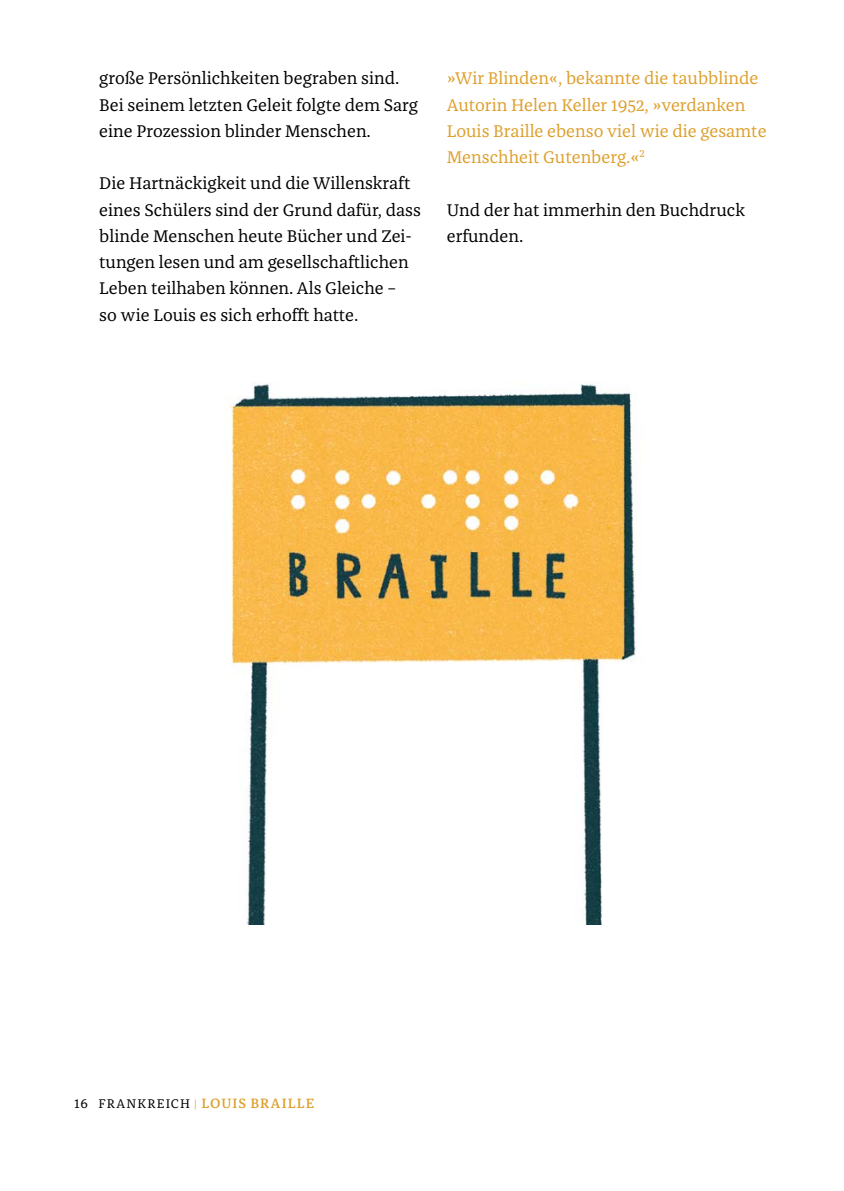
<style>
.page{position:relative;width:844px;height:1191px;background:#fff}
.page>*{position:absolute;margin:0;border:0;box-sizing:border-box;transform-origin:0 0}
.t1{font:17.5px/26.2px "Franziska OT";color:#000}
.t2{font:17.5px/26.2px "Franziska OT";color:#dd9f2c}
.t3{font:12.95px "Franziska OT";letter-spacing:.08em;color:#000}
.s1{color:#f0ab30}
.s2{font-weight:500;font-size:14px;color:#dd9f2c}
</style>
<div class="page">
<hr style="left:843px;top:0;width:1px;height:1191px;background:#73aead">
<img style="left:223px;top:382px;width:414px;height:542px">
<p class="t1" style="left:99px;top:66px;width:320px">große Persönlichkeiten begraben sind.<br>Bei seinem letzten Geleit folgte dem Sarg eine Prozession blinder Menschen.</p>
<p class="t1" style="left:99px;top:171px;width:323px">Die Hartnäckigkeit und die Willenskraft eines Schülers sind der Grund dafür, dass blinde Menschen heute Bücher und Zei&shy;tungen lesen und am gesellschaftlichen Leben teilhaben können. Als Gleiche –<br>so wie Louis es sich erhofft hatte.</p>
<p class="t2" style="left:446px;top:66px;width:321px">»Wir Blinden«, bekannte die taubblinde Autorin Helen Keller 1952, »verdanken Louis Braille ebenso viel wie die gesamte Menschheit Gutenberg.«<sup>2</sup></p>
<p class="t1" style="left:446px;top:197px;width:300px">Und der hat immerhin den Buchdruck erfunden.</p>
<p class="t3" style="left:75px;top:1096px;width:241px">16 FRANKREICH <span class="s1">|</span> <span class="s2">LOUIS BRAILLE</span></p>
</div>
